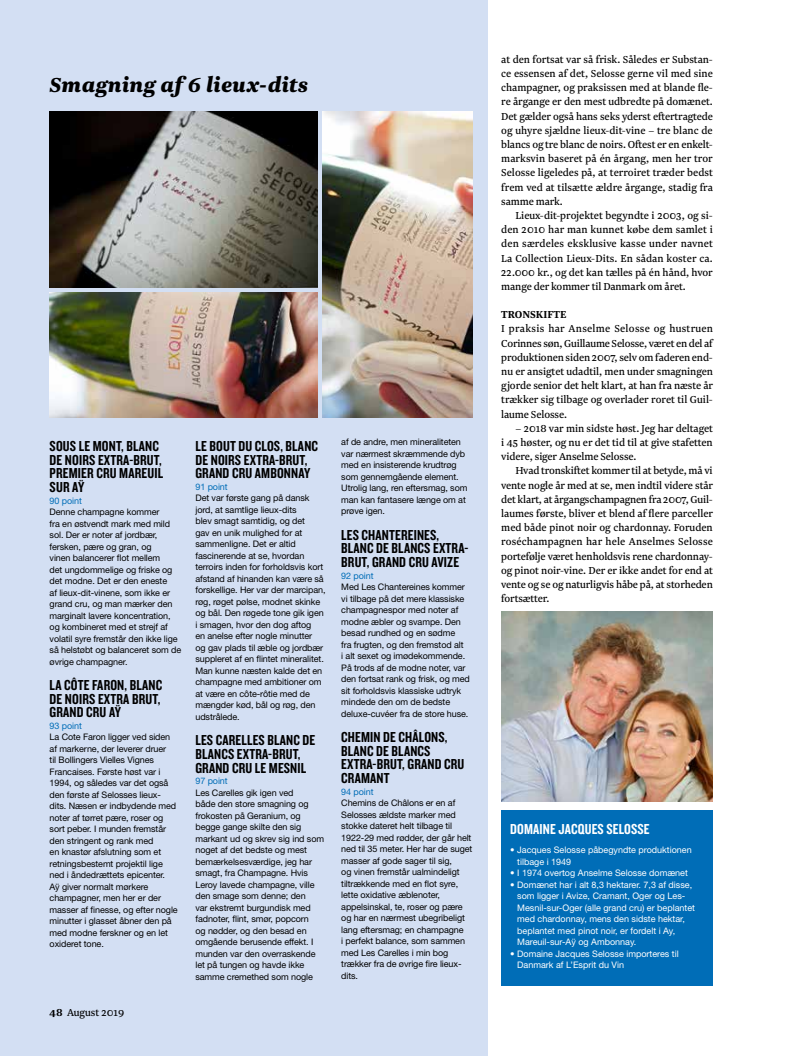
<style>
.page{position:relative;width:798px;height:1056px;background:#fff}
.page>*{position:absolute;margin:0;border:0;box-sizing:border-box;transform-origin:0 0}
.t1{font:italic 900 23.75px "Newzald";letter-spacing:.01em;color:#000}
.t2{font:15px/13.8px "Knockout 49 Liteweight";letter-spacing:.01em;color:#000}
.t3{font:15px "Knockout 49 Liteweight";letter-spacing:.01em;color:#fff}
.t4{font:11.88px/14.2px "Newzald";letter-spacing:-.01em;color:#000;text-align:justify}
.t5{font:700 11.88px "Newzald";color:#000}
.t6{font:9px/11.5px "Helvetica Neue LT Std";letter-spacing:-.01em;color:#000}
.t7{font:9px/11.5px "Helvetica Neue LT Std";color:#fff}
.t8{font:9px "Helvetica Neue LT Std";letter-spacing:-.01em;color:#006db7}
.s1{font-weight:700}
</style>
<div class="page">
<div style="left:0;top:0;width:487px;height:1056px;background:#d3dff3"></div>
<div style="left:501px;top:810px;width:211px;height:175px;background:#006db7"></div>
<img style="left:50px;top:111px;width:267px;height:177px">
<img style="left:50px;top:293px;width:267px;height:124px">
<img style="left:322px;top:112px;width:150px;height:306px">
<img style="left:501px;top:611px;width:211px;height:190px">
<h1 class="t1" style="left:50px;top:69px;width:260px">Smagning af 6 lieux-dits</h1>
<h2 class="t2" style="left:50px;top:438px;width:115px">SOUS LE MONT, BLANC<br>DE NOIRS EXTRA-BRUT,<br>PREMIER CRU MAREUIL<br>SUR AŸ</h2>
<p class="t8" style="left:50px;top:495px;width:34px">90 point</p>
<p class="t6" style="left:50px;top:506px;width:133px">Denne champagne kommer<br>fra en østvendt mark med mild sol. Der er noter af jordbær, fersken, pære og gran, og<br>vinen balancerer flot mellem<br>det ungdommelige og friske og det modne. Det er den eneste<br>af lieux-dit-vinene, som ikke er grand cru, og man mærker den marginalt lavere koncentration, og kombineret med et strejf af volatil syre fremstår den ikke lige så helstøbt og balanceret som de øvrige champagner.</p>
<h2 class="t2" style="left:50px;top:677px;width:114px">LA CÔTE FARON, BLANC<br>DE NOIRS EXTRA BRUT,<br>GRAND CRU AŸ</h2>
<p class="t8" style="left:50px;top:720px;width:34px">93 point</p>
<p class="t6" style="left:50px;top:731px;width:130px">La Cote Faron ligger ved siden af markerne, der leverer druer<br>til Bollingers Vielles Vignes<br>Francaises. Første høst var i<br>1994, og således var det også den første af Selosses lieux&shy;dits. Næsen er indbydende med noter af tørret pære, roser og sort peber. I munden fremstår den stringent og rank med<br>en knastør afslutning som et retningsbestemt projektil lige ned i åndedrættets epicenter.<br>Aÿ giver normalt mørkere champagner, men her er der masser af finesse, og efter nogle minutter i glasset åbner den på med modne ferskner og en let oxideret tone.</p>
<h3 class="t4" style="left:50px;top:1005px;width:76px"><span class="s1">48</span> August 2019</h3>
<h2 class="t2" style="left:195px;top:438px;width:124px">LE BOUT DU CLOS, BLANC<br>DE NOIRS EXTRA-BRUT,<br>GRAND CRU AMBONNAY</h2>
<p class="t8" style="left:195px;top:481px;width:34px">91 point</p>
<p class="t6" style="left:195px;top:492px;width:132px">Det var første gang på dansk jord, at samtlige lieux-dits<br>blev smagt samtidig, og det<br>gav en unik mulighed for at sammenligne. Det er altid fascinerende at se, hvordan terroirs inden for forholdsvis kort afstand af hinanden kan være så forskellige. Her var der marcipan, røg, røget pølse, modnet skinke og bål. Den røgede tone gik igen i smagen, hvor den dog aftog<br>en anelse efter nogle minutter<br>og gav plads til æble og jordbær suppleret af en flintet mineralitet.<br>Man kunne næsten kalde det en champagne med ambitioner om at være en côte-rôtie med de mængder kød, bål og røg, den udstrålede.</p>
<h2 class="t2" style="left:195px;top:733px;width:121px">LES CARELLES BLANC DE<br>BLANCS EXTRA-BRUT,<br>GRAND CRU LE MESNIL</h2>
<p class="t8" style="left:195px;top:775px;width:34px">97 point</p>
<p class="t6" style="left:195px;top:786px;width:130px">Les Carelles gik igen ved<br>både den store smagning og frokosten på Geranium, og begge gange skilte den sig markant ud og skrev sig ind som noget af det bedste og mest bemærkelsesværdige, jeg har smagt, fra Champagne. Hvis<br>Leroy lavede champagne, ville den smage som denne; den<br>var ekstremt burgundisk med fadnoter, flint, smør, popcorn<br>og nødder, og den besad en omgående berusende effekt. I munden var den overraskende let på tungen og havde ikke samme cremethed som nogle</p>
<p class="t6" style="left:341px;top:436px;width:128px">af de andre, men mineraliteten var nærmest skræmmende dyb med en insisterende krudtrøg som gennemgående element.<br>Utrolig lang, ren eftersmag, som man kan fantasere længe om at prøve igen.</p>
<h2 class="t2" style="left:341px;top:527px;width:129px">LES CHANTEREINES,<br>BLANC DE BLANCS EXTRA-<br>BRUT, GRAND CRU AVIZE</h2>
<p class="t8" style="left:341px;top:570px;width:34px">92 point</p>
<p class="t6" style="left:341px;top:581px;width:130px">Med Les Chantereines kommer vi tilbage på det mere klassiske champagnespor med noter af modne æbler og svampe. Den besad rundhed og en sødme<br>fra frugten, og den fremstod alt<br>i alt sexet og imødekommende.<br>På trods af de modne noter, var den fortsat rank og frisk, og med sit forholdsvis klassiske udtryk mindede den om de bedste deluxe-cuvéer fra de store huse.</p>
<h2 class="t2" style="left:341px;top:729px;width:124px">CHEMIN DE CHÂLONS,<br>BLANC DE BLANCS<br>EXTRA-BRUT, GRAND CRU<br>CRAMANT</h2>
<p class="t8" style="left:341px;top:786px;width:34px">94 point</p>
<p class="t6" style="left:341px;top:797px;width:133px">Chemins de Châlons er en af<br>Selosses ældste marker med stokke dateret helt tilbage til<br>1922-29 med rødder, der går helt ned til 35 meter. Her har de suget masser af gode sager til sig,<br>og vinen fremstår ualmindeligt tiltrækkende med en flot syre, lette oxidative æblenoter, appelsinskal, te, roser og pære og har en nærmest ubegribeligt lang eftersmag; en champagne<br>i perfekt balance, som sammen med Les Carelles i min bog trækker fra de øvrige fire lieux&shy;dits.</p>
<p class="t4" style="left:501px;top:52px;width:213px">at den fortsat var så frisk. Således er Substan&shy;ce essensen af det, Selosse gerne vil med sine champagner, og praksissen med at blande fle&shy;re årgange er den mest udbredte på domænet.<br>Det gælder også hans seks yderst eftertragtede og uhyre sjældne lieux-dit-vine – tre blanc de blancs og tre blanc de noirs. Oftest er en enkelt&shy;marksvin baseret på én årgang, men her tror Selosse ligeledes på, at terroiret træder bedst frem ved at tilsætte ældre årgange, stadig fra samme mark.</p>
<p class="t4" style="left:501px;top:208px;width:213px;text-indent:14px">Lieux-dit-projektet begyndte i 2003, og si&shy;den 2010 har man kunnet købe dem samlet i den særdeles eksklusive kasse under navnet La Collection Lieux-Dits. En sådan koster ca.<br>22.000 kr., og det kan tælles på én hånd, hvor mange der kommer til Danmark om året.</p>
<h3 class="t5" style="left:501px;top:307px;width:67px">TRONSKIFTE</h3>
<p class="t4" style="left:501px;top:322px;width:213px">I praksis har Anselme Selosse og hustruen Corinnes søn, Guillaume Selosse, været en del af produktionen siden 2007, selv om faderen end&shy;nu er ansigtet udadtil, men under smagningen gjorde senior det helt klart, at han fra næste år trækker sig tilbage og overlader roret til Guil&shy;laume Selosse.</p>
<h3 class="t4" style="left:501px;top:421px;width:213px;text-indent:14px">– 2018 var min sidste høst. Jeg har deltaget i 45 høster, og nu er det tid til at give stafetten videre, siger Anselme Selosse.</h3>
<p class="t4" style="left:501px;top:463px;width:213px;text-indent:14px">Hvad tronskiftet kommer til at betyde, må vi vente nogle år med at se, men indtil videre står det klart, at årgangschampagnen fra 2007, Guil&shy;laumes første, bliver et blend af flere parceller med både pinot noir og chardonnay. Foruden roséchampagnen har hele Anselmes Selosse portefølje været henholdsvis rene chardonnay&shy;og pinot noir-vine. Der er ikke andet for end at vente og se og naturligvis håbe på, at storheden fortsætter.</p>
<h2 class="t3" style="left:510px;top:820px;width:141px">DOMAINE JACQUES SELOSSE</h2>
<p class="t7" style="left:517px;top:844px;width:176px;text-indent:-7px">• Jacques Selosse påbegyndte produktionen tilbage i 1949</p>
<p class="t7" style="left:510px;top:867px;width:179px">• I 1974 overtog Anselme Selosse domænet</p>
<p class="t7" style="left:517px;top:879px;width:179px;text-indent:-7px">• Domænet har i alt 8,3 hektarer. 7,3 af disse, som ligger i Avize, Cramant, Oger og Les-Mesnil-sur-Oger (alle grand cru) er beplantet med chardonnay, mens den sidste hektar, beplantet med pinot noir, er fordelt i Ay, Mareuil-sur-Aÿ og Ambonnay.</p>
<p class="t7" style="left:517px;top:948px;width:163px;text-indent:-7px">• Domaine Jacques Selosse importeres til<br>Danmark af L’Esprit du Vin</p>
</div>
